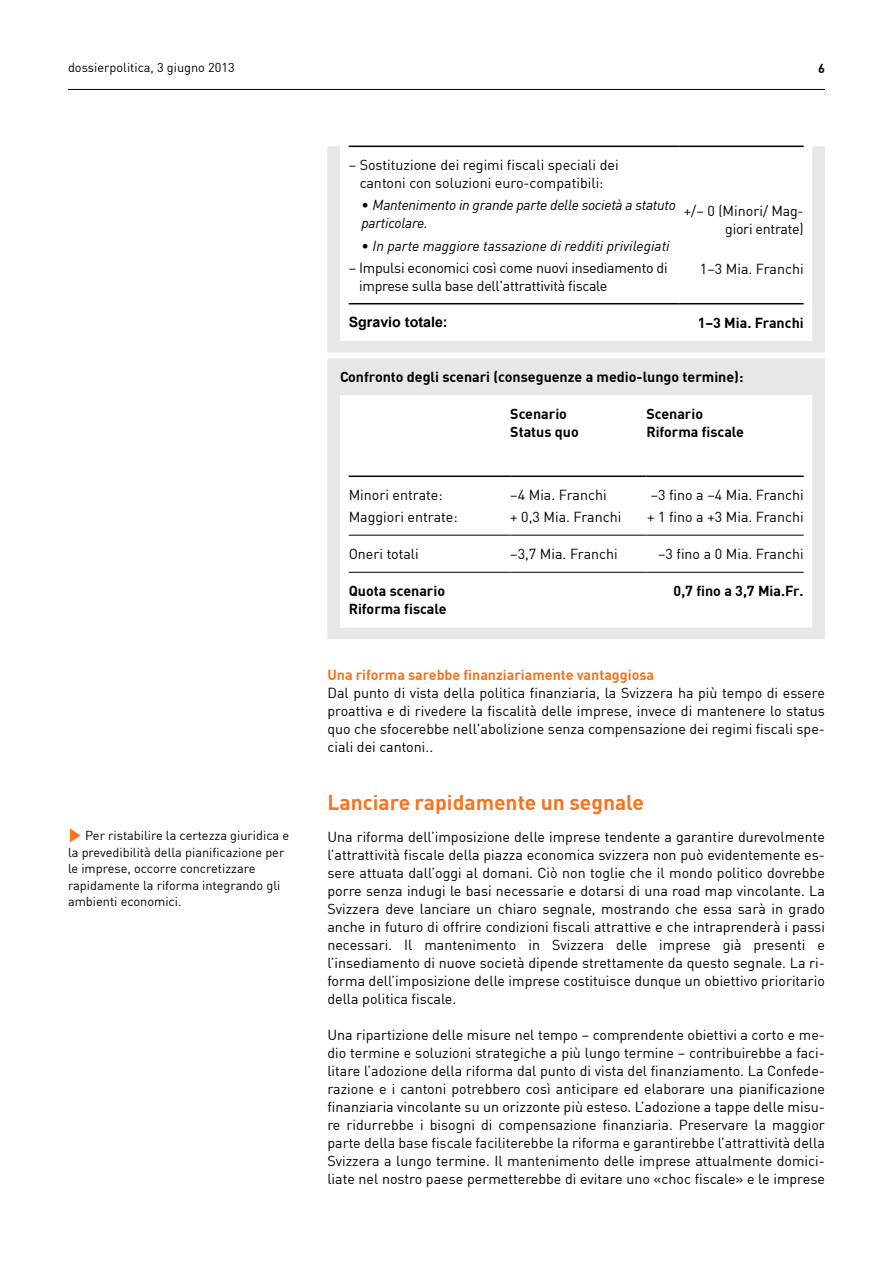
<style>
.page{position:relative;width:893px;height:1263px;background:#fff}
.page>*{position:absolute;margin:0;border:0;box-sizing:border-box;transform-origin:0 0}
.t1{font:700 21px "DIN";color:#f47421}
.t2{font:14.25px/18px "DIN";color:#000}
.t3{font:700 14.25px/18px "DIN";color:#000}
.t4{font:14.25px/18px "DIN";letter-spacing:-.02em;color:#000}
.t5{font:italic 14.25px/18px "DIN";letter-spacing:-.02em;color:#000}
.t6{font:italic 14.25px "DIN";color:#000}
.t7{font:700 14.25px "DIN";color:#f47421}
.t8{font:700 14.25px "Arial";color:#000}
.t9{font:12.75px/16.5px "DIN";color:#000}
.t10{font:700 12.75px "DIN";color:#000}
.s1{font-style:normal}
.s2{color:#f47421}
</style>
<div class="page">
<hr style="left:68px;top:89px;width:757px;height:1px;background:#000">
<svg style="left:327px;top:146px;width:498px;height:206px"></svg>
<svg style="left:340px;top:146px;width:472px;height:158px"></svg>
<hr style="left:349px;top:146px;width:329px;height:1px;background:#000">
<hr style="left:678px;top:146px;width:126px;height:1px;background:#000">
<hr style="left:349px;top:303px;width:329px;height:1px;background:#000">
<hr style="left:678px;top:303px;width:126px;height:1px;background:#000">
<svg style="left:327px;top:358px;width:498px;height:281px"></svg>
<svg style="left:340px;top:395px;width:9px;height:233px"></svg>
<hr style="left:349px;top:475px;width:161px;height:2px;background:#000">
<hr style="left:510px;top:475px;width:136px;height:2px;background:#000">
<hr style="left:646px;top:475px;width:158px;height:2px;background:#000">
<hr style="left:349px;top:535px;width:161px;height:1px;background:#000">
<hr style="left:510px;top:535px;width:136px;height:1px;background:#000">
<hr style="left:646px;top:535px;width:158px;height:1px;background:#000">
<hr style="left:349px;top:572px;width:161px;height:1px;background:#000">
<hr style="left:510px;top:572px;width:136px;height:1px;background:#000">
<hr style="left:646px;top:572px;width:158px;height:1px;background:#000">
<p class="t9" style="left:68px;top:59px;width:168px">dossierpolitica, 3 giugno 2013</p>
<p class="t10" style="left:818px;top:60px;width:8px">6</p>
<p class="t2" style="left:349px;top:156px;width:271px;text-align:center">– Sostituzione dei regimi fiscali speciali dei cantoni con soluzioni euro-compatibili:</p>
<p class="t5" style="left:361px;top:196px;width:316px"><span class="s1">•</span> Mantenimento in grande parte delle società a statuto particolare.</p>
<p class="t6" style="left:361px;top:237px;width:310px"><span class="s1">•</span> In parte maggiore tassazione di redditi privilegiati</p>
<p class="t4" style="left:359px;top:259px;width:310px;text-indent:-10px">– Impulsi economici così come nuovi insediamento di imprese sulla base dell'attrattività fiscale</p>
<p class="t4" style="left:684px;top:202px;width:121px;text-align:right">+/– 0 (Minori/ Mag&shy;giori entrate)</p>
<p class="t2" style="left:700px;top:260px;width:105px">1–3 Mia. Franchi</p>
<p class="t8" style="left:349px;top:312px;width:100px">Sgravio totale:</p>
<p class="t3" style="left:698px;top:313px;width:107px">1–3 Mia. Franchi</p>
<p class="t3" style="left:340px;top:367px;width:405px">Confronto degli scenari (conseguenze a medio-lungo termine):</p>
<p class="t3" style="left:510px;top:404px;width:70px">Scenario<br>Status quo</p>
<p class="t3" style="left:646px;top:404px;width:99px">Scenario<br>Riforma fiscale</p>
<p class="t2" style="left:349px;top:484px;width:110px;line-height:22.2px">Minori entrate:<br>Maggiori entrate:</p>
<p class="t2" style="left:510px;top:484px;width:113px;line-height:22.2px">–4 Mia. Franchi<br>+ 0,3 Mia. Franchi</p>
<p class="t2" style="left:647px;top:484px;width:158px;line-height:22.2px">–3 fino a –4 Mia. Franchi + 1 fino a +3 Mia. Franchi</p>
<p class="t2" style="left:349px;top:545px;width:72px">Oneri totali</p>
<p class="t2" style="left:510px;top:545px;width:109px">–3,7 Mia. Franchi</p>
<p class="t2" style="left:658px;top:545px;width:147px">–3 fino a 0 Mia. Franchi</p>
<p class="t3" style="left:349px;top:581px;width:99px">Quota scenario<br>Riforma fiscale</p>
<p class="t3" style="left:674px;top:581px;width:132px">0,7 fino a 3,7 Mia.Fr.</p>
<p class="t9" style="left:68px;top:827px;width:223px"><span class="s2">✓</span> Per ristabilire la certezza giuridica e la prevedibilità della pianificazione per le imprese, occorre concretizzare rapidamente la riforma integrando gli ambienti economici.</p>
<p class="t7" style="left:327px;top:665px;width:328px">Una riforma sarebbe finanziariamente vantaggiosa</p>
<p class="t2" style="left:327px;top:683px;width:499px;text-align:justify">Dal punto di vista della politica finanziaria, la Svizzera ha più tempo di essere proattiva e di rivedere la fiscalità delle imprese, invece di mantenere lo status quo che sfocerebbe nell'abolizione senza compensazione dei regimi fiscali spe&shy;ciali dei cantoni..</p>
<h1 class="t1" style="left:327px;top:789px;width:318px">Lanciare rapidamente un segnale</h1>
<p class="t2" style="left:327px;top:827px;width:499px;text-align:justify">Una riforma dell’imposizione delle imprese tendente a garantire durevolmente l’attrattività fiscale della piazza economica svizzera non può evidentemente es&shy;sere attuata dall’oggi al domani. Ciò non toglie che il mondo politico dovrebbe porre senza indugi le basi necessarie e dotarsi di una road map vincolante. La Svizzera deve lanciare un chiaro segnale, mostrando che essa sarà in grado anche in futuro di offrire condizioni fiscali attrattive e che intraprenderà i passi necessari. Il mantenimento in Svizzera delle imprese già presenti e l’insediamento di nuove società dipende strettamente da questo segnale. La ri&shy;forma dell’imposizione delle imprese costituisce dunque un obiettivo prioritario della politica fiscale.</p>
<p class="t2" style="left:327px;top:1025px;width:499px;text-align:justify">Una ripartizione delle misure nel tempo – comprendente obiettivi a corto e me&shy;dio termine e soluzioni strategiche a più lungo termine – contribuirebbe a faci&shy;litare l’adozione della riforma dal punto di vista del finanziamento. La Confede&shy;razione e i cantoni potrebbero così anticipare ed elaborare una pianificazione finanziaria vincolante su un orizzonte più esteso. L’adozione a tappe delle misu&shy;re ridurrebbe i bisogni di compensazione finanziaria. Preservare la maggior parte della base fiscale faciliterebbe la riforma e garantirebbe l’attrattività della Svizzera a lungo termine. Il mantenimento delle imprese attualmente domici&shy;liate nel nostro paese permetterebbe di evitare uno «choc fiscale» e le imprese</p>
</div>
